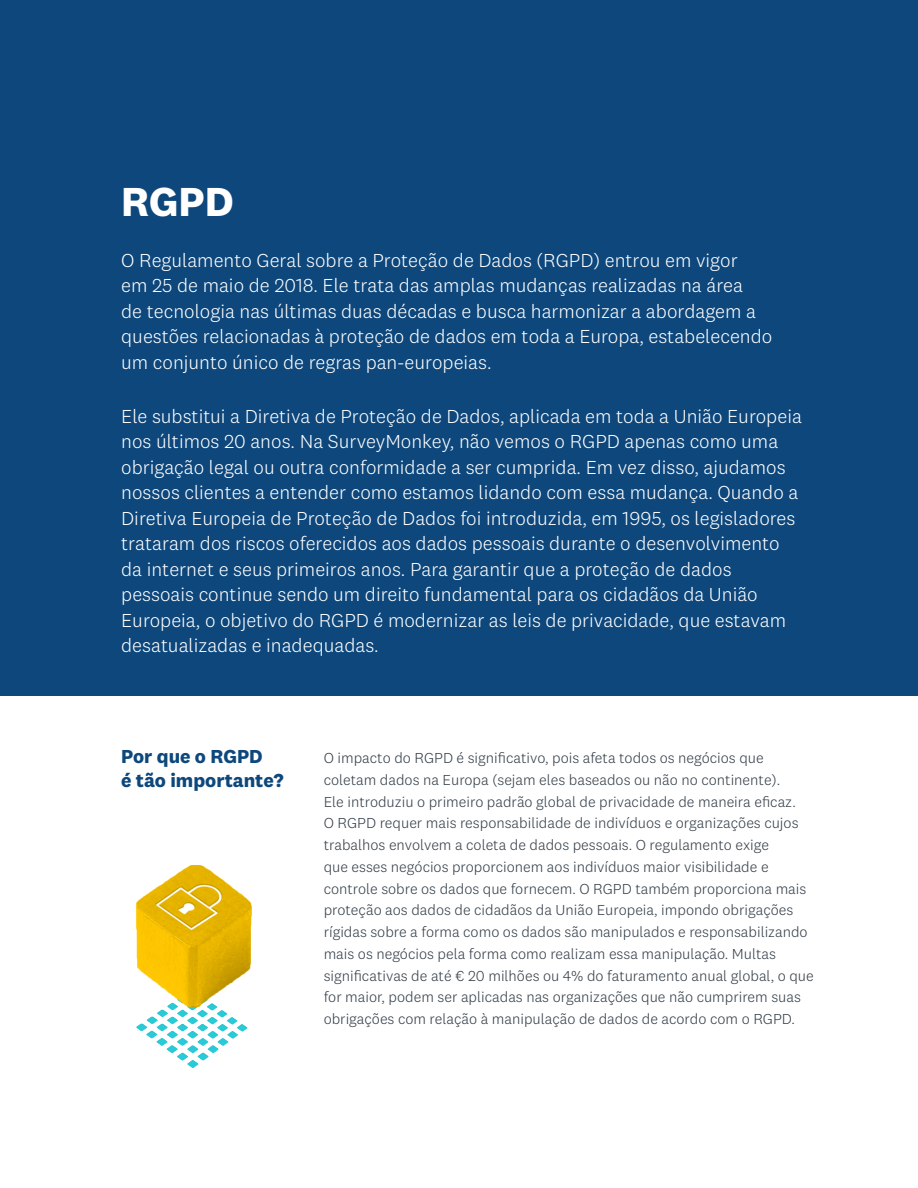
<style>
.page{position:relative;width:918px;height:1188px;background:#fff}
.page>*{position:absolute;margin:0;border:0;box-sizing:border-box;transform-origin:0 0}
.t1{font:700 42px "National 2";color:#fff}
.t2{font:300 19.5px/25.5px "National 2";color:#fff}
.t3{font:700 19.5px/23.4px "National 2";color:#0d477c}
.t4{font:300 15px/21.8px "National 2";color:#323d47}
</style>
<div class="page">
<div style="left:0;top:0;width:918px;height:696px;background:#0d477c"></div>
<img style="left:136px;top:865px;width:116px;height:203px">
<p class="t1" style="left:121px;top:175px;width:114px">RGPD</p>
<p class="t2" style="left:121px;top:247px;width:653px">O Regulamento Geral sobre a Proteção de Dados (RGPD) entrou em vigor<br>em 25 de maio de 2018. Ele trata das amplas mudanças realizadas na área<br>de tecnologia nas últimas duas décadas e busca harmonizar a abordagem a questões relacionadas à proteção de dados em toda a Europa, estabelecendo um conjunto único de regras pan-europeias.</p>
<p class="t2" style="left:121px;top:403px;width:682px">Ele substitui a Diretiva de Proteção de Dados, aplicada em toda a União Europeia nos últimos 20 anos. Na SurveyMonkey, não vemos o RGPD apenas como uma obrigação legal ou outra conformidade a ser cumprida. Em vez disso, ajudamos nossos clientes a entender como estamos lidando com essa mudança. Quando a Diretiva Europeia de Proteção de Dados foi introduzida, em 1995, os legisladores trataram dos riscos oferecidos aos dados pessoais durante o desenvolvimento da internet e seus primeiros anos. Para garantir que a proteção de dados pessoais continue sendo um direito fundamental para os cidadãos da União Europeia, o objetivo do RGPD é modernizar as leis de privacidade, que estavam desatualizadas e inadequadas.</p>
<p class="t3" style="left:121px;top:745px;width:164px">Por que o RGPD<br>é tão importante?</p>
<p class="t4" style="left:324px;top:747px;width:492px">O impacto do RGPD é significativo, pois afeta todos os negócios que coletam dados na Europa (sejam eles baseados ou não no continente).<br>Ele introduziu o primeiro padrão global de privacidade de maneira eficaz.<br>O RGPD requer mais responsabilidade de indivíduos e organizações cujos trabalhos envolvem a coleta de dados pessoais. O regulamento exige<br>que esses negócios proporcionem aos indivíduos maior visibilidade e controle sobre os dados que fornecem. O RGPD também proporciona mais proteção aos dados de cidadãos da União Europeia, impondo obrigações rígidas sobre a forma como os dados são manipulados e responsabilizando mais os negócios pela forma como realizam essa manipulação. Multas significativas de até € 20 milhões ou 4% do faturamento anual global, o que for maior, podem ser aplicadas nas organizações que não cumprirem suas obrigações com relação à manipulação de dados de acordo com o RGPD.</p>
</div>
